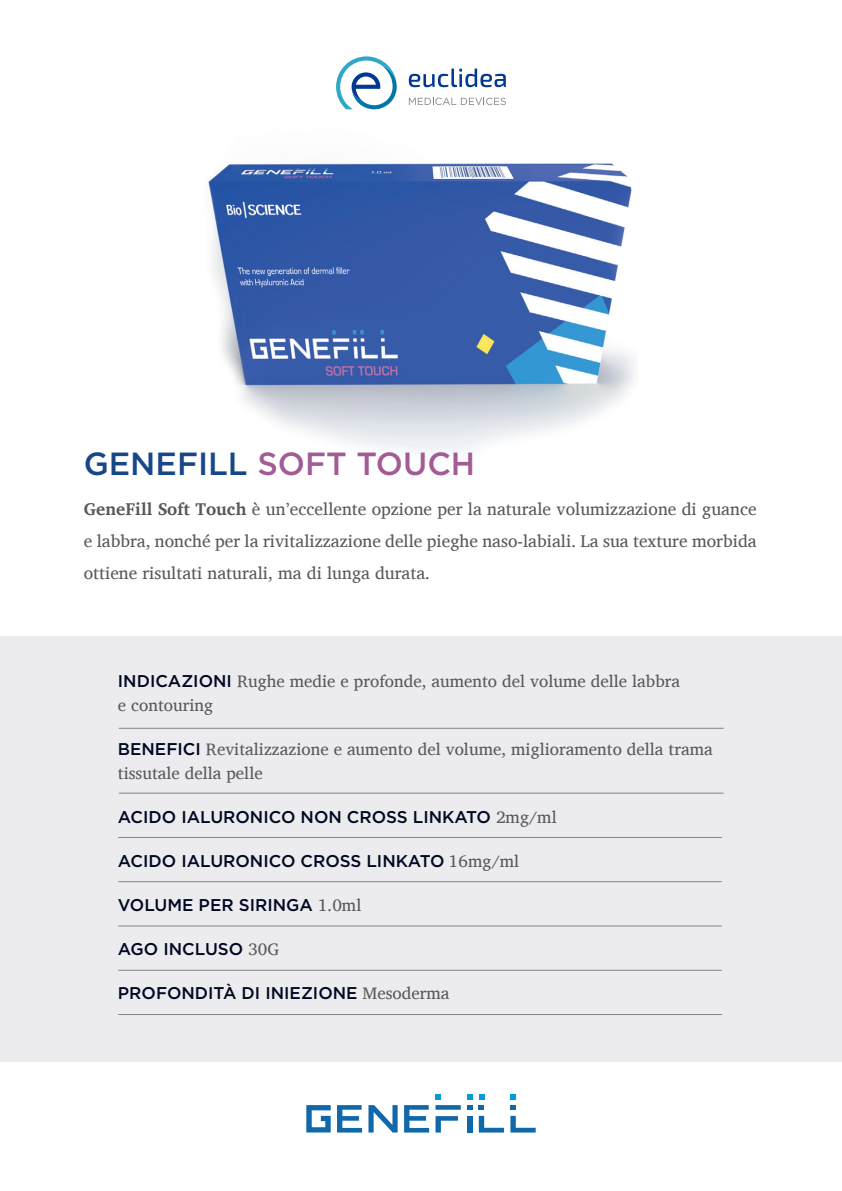
<style>
.page{position:relative;width:842px;height:1191px;background:#fff}
.page>*{position:absolute;margin:0;border:0;box-sizing:border-box;transform-origin:0 0}
.t1{font:500 32px "Gotham";color:#a35b95}
.t2{font:17.4px/32px "Charis SIL";color:#57585a;text-align:justify}
.t3{font:17px/24px "Charis SIL";color:#57585a}
.t4{font:500 17px "Gotham";color:#000722}
.s1{color:#174789}
.s2{font-weight:700}
.s3{font-family:"Gotham";font-weight:500;color:#000722}
.s4{font-family:"Charis SIL";font-weight:400;color:#57585a}
</style>
<div class="page">
<img style="left:208px;top:68px;width:427px;height:384px">
<svg style="left:337px;top:1105px;width:25px;height:27px"></svg>
<svg style="left:368px;top:1105px;width:30px;height:27px"></svg>
<svg style="left:404px;top:1105px;width:25px;height:27px"></svg>
<svg style="left:467px;top:1105px;width:6px;height:4px"></svg>
<div style="left:467px;top:1116px;width:6px;height:16px;background:#0e68aa"></div>
<svg style="left:479px;top:1115px;width:25px;height:17px"></svg>
<svg style="left:479px;top:1105px;width:5px;height:4px"></svg>
<svg style="left:510px;top:1115px;width:26px;height:17px"></svg>
<svg style="left:510px;top:1105px;width:6px;height:4px"></svg>
<svg style="left:435px;top:1105px;width:26px;height:4px"></svg>
<svg style="left:435px;top:1116px;width:23px;height:16px"></svg>
<svg style="left:436px;top:1094px;width:5px;height:5px"></svg>
<svg style="left:467px;top:1094px;width:6px;height:5px"></svg>
<svg style="left:479px;top:1094px;width:5px;height:5px"></svg>
<svg style="left:510px;top:1094px;width:6px;height:5px"></svg>
<svg style="left:306px;top:1105px;width:25px;height:27px"></svg>
<div style="left:0;top:636px;width:842px;height:425px;background:#ececee"></div>
<hr style="left:118px;top:837px;width:604px;height:1px;background:#808285">
<hr style="left:119px;top:793px;width:605px;height:1px;background:#808285">
<hr style="left:119px;top:728px;width:605px;height:1px;background:#808285">
<hr style="left:118px;top:881px;width:604px;height:1px;background:#808285">
<hr style="left:118px;top:925px;width:604px;height:1px;background:#808285">
<hr style="left:118px;top:970px;width:604px;height:1px;background:#808285">
<hr style="left:118px;top:1014px;width:604px;height:1px;background:#808285">
<svg style="left:336px;top:56px;width:61px;height:53px"></svg>
<svg style="left:409px;top:98px;width:97px;height:7px"></svg>
<svg style="left:409px;top:69px;width:97px;height:18px"></svg>
<h1 class="t1" style="left:84px;top:443px;width:393px"><span class="s1">GENEFILL</span> SOFT TOUCH</h1>
<p class="t2" style="left:84px;top:493px;width:674px"><span class="s2">GeneFill Soft Touch</span> è un’eccellente opzione per la naturale volumizzazione di guance e labbra, nonché per la rivitalizzazione delle pieghe naso-labiali. La sua texture morbida ottiene risultati naturali, ma di lunga durata.</p>
<p class="t3" style="left:118px;top:668px;width:564px"><span class="s3">INDICAZIONI</span> Rughe medie e profonde, aumento del volume delle labbra e contouring</p>
<p class="t3" style="left:118px;top:736px;width:596px"><span class="s3">BENEFICI</span> Revitalizzazione e aumento del volume, miglioramento della trama tissutale della pelle</p>
<p class="t4" style="left:118px;top:805px;width:440px">ACIDO IALURONICO NON CROSS LINKATO <span class="s4">2mg/ml</span></p>
<p class="t4" style="left:118px;top:849px;width:403px">ACIDO IALURONICO CROSS LINKATO <span class="s4">16mg/ml</span></p>
<p class="t4" style="left:118px;top:893px;width:245px">VOLUME PER SIRINGA <span class="s4">1.0ml</span></p>
<p class="t4" style="left:118px;top:937px;width:163px">AGO INCLUSO <span class="s4">30G</span></p>
<p class="t4" style="left:118px;top:981px;width:333px">PROFONDITÀ DI INIEZIONE <span class="s4">Mesoderma</span></p>
</div>
